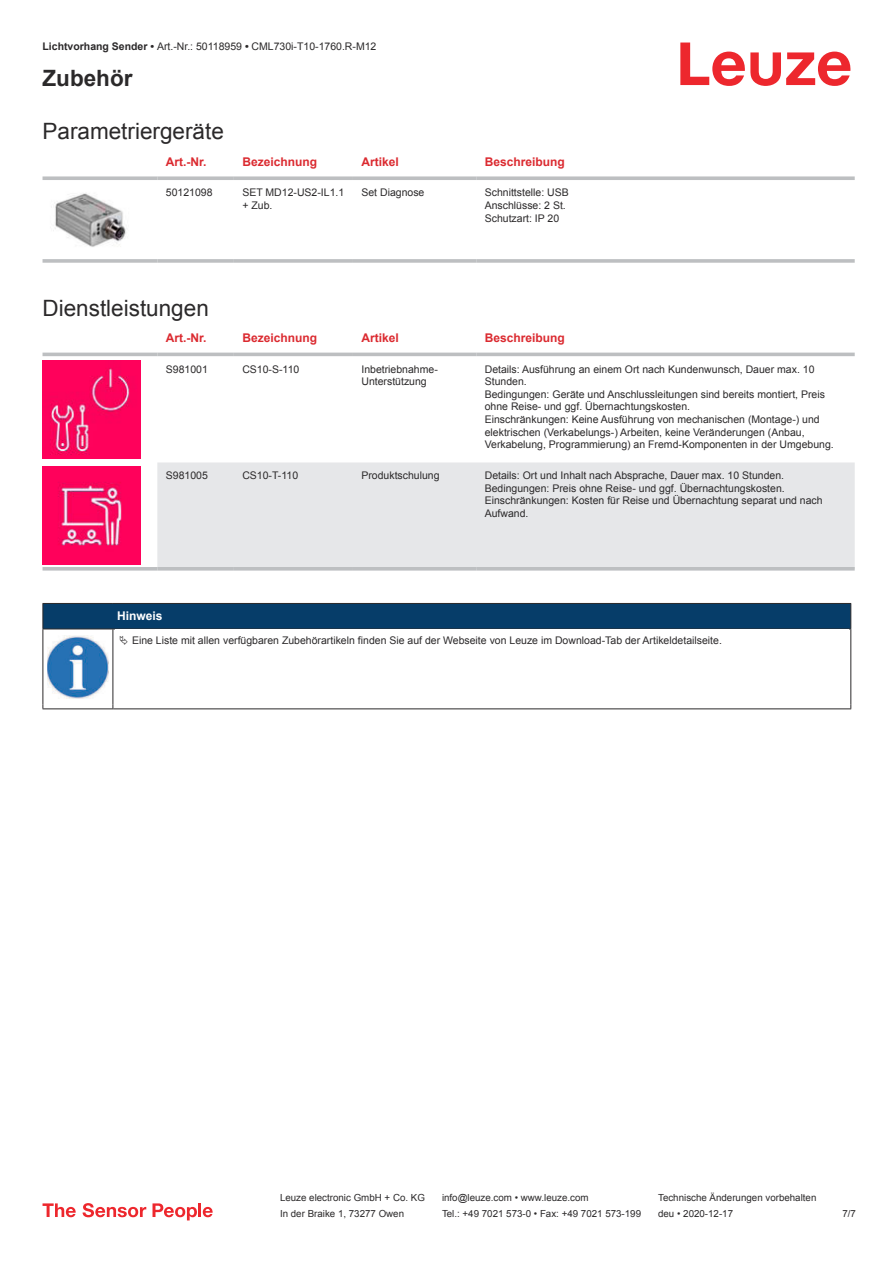
<style>
.page{position:relative;width:893px;height:1263px;background:#fff}
.page>*{position:absolute;margin:0;border:0;box-sizing:border-box;transform-origin:0 0}
.t1{font:22.5px "Arial";color:#2b292a}
.t2{font:700 22.5px "Arial";color:#2b292a}
.t3{font:700 12px "Arial";color:#db2a30}
.t4{font:700 12px "Arial";color:#fff}
.t5{font:10.5px/12.6px "Arial";color:#2b292a}
.t6{font:9.75px "Arial";color:#2b292a}
.s1{font-weight:700}
</style>
<div class="page">
<svg style="left:680px;top:43px;width:170px;height:43px"></svg>
<svg style="left:43px;top:176px;width:114px;height:4px"></svg>
<svg style="left:157px;top:176px;width:77px;height:4px"></svg>
<svg style="left:234px;top:176px;width:119px;height:4px"></svg>
<svg style="left:353px;top:176px;width:123px;height:4px"></svg>
<svg style="left:476px;top:176px;width:379px;height:4px;background:#c4c6c8"></svg>
<svg style="left:43px;top:259px;width:114px;height:4px"></svg>
<hr style="left:157px;top:259px;width:77px;height:4px;background:#c5c7c9">
<svg style="left:234px;top:259px;width:119px;height:4px"></svg>
<svg style="left:353px;top:259px;width:123px;height:4px"></svg>
<hr style="left:476px;top:259px;width:379px;height:4px;background:#c5c7c9">
<img style="left:53px;top:193px;width:73px;height:54px">
<svg style="left:43px;top:352px;width:812px;height:213px"></svg>
<div style="left:157px;top:462px;width:698px;height:105px;background:#e6e7e9"></div>
<hr style="left:43px;top:353px;width:114px;height:3px;background:#bdbfc1">
<hr style="left:157px;top:353px;width:77px;height:3px;background:#bdbfc1">
<hr style="left:234px;top:353px;width:119px;height:3px;background:#bdbfc1">
<hr style="left:353px;top:353px;width:123px;height:3px;background:#bdbfc1">
<hr style="left:476px;top:353px;width:379px;height:3px;background:#bdbfc1">
<svg style="left:43px;top:567px;width:114px;height:4px"></svg>
<svg style="left:157px;top:567px;width:77px;height:4px"></svg>
<svg style="left:234px;top:567px;width:119px;height:4px"></svg>
<svg style="left:353px;top:567px;width:123px;height:4px"></svg>
<svg style="left:476px;top:567px;width:379px;height:4px;background:#c3c5c7"></svg>
<img style="left:43px;top:360px;width:97px;height:98px">
<img style="left:43px;top:467px;width:97px;height:97px">
<hr style="left:43px;top:629px;width:70px;height:1px;background:#2b292a">
<svg style="left:43px;top:603px;width:808px;height:26px;background:#083c65"></svg>
<hr style="left:113px;top:629px;width:738px;height:1px;background:#2b292a">
<hr style="left:43px;top:629px;width:1px;height:75px;background:#2b292a">
<hr style="left:113px;top:629px;width:1px;height:75px;background:#2b292a">
<hr style="left:850px;top:629px;width:1px;height:75px;background:#2b292a">
<hr style="left:43px;top:708px;width:70px;height:1px;background:#2b292a">
<hr style="left:113px;top:708px;width:738px;height:1px;background:#2b292a">
<img style="left:47px;top:635px;width:61px;height:63px">
<svg style="left:43px;top:1203px;width:33px;height:14px"></svg>
<svg style="left:83px;top:1203px;width:63px;height:14px"></svg>
<svg style="left:153px;top:1203px;width:44px;height:17px"></svg>
<hr style="left:198px;top:1203px;width:3px;height:14px;background:#ed272d">
<svg style="left:203px;top:1207px;width:10px;height:10px"></svg>
<p class="t5" style="left:43px;top:41px;width:335px"><span class="s1">Lichtvorhang Sender •</span> Art.-Nr.: 50118959 <span class="s1">•</span> CML730i-T10-1760.R-M12</p>
<h1 class="t2" style="left:43px;top:70px;width:92px">Zubehör</h1>
<h1 class="t1" style="left:43px;top:123px;width:183px">Parametriergeräte</h1>
<p class="t3" style="left:166px;top:157px;width:42px">Art.-Nr.</p>
<p class="t3" style="left:242px;top:157px;width:76px">Bezeichnung</p>
<p class="t3" style="left:361px;top:157px;width:39px">Artikel</p>
<p class="t3" style="left:485px;top:157px;width:82px">Beschreibung</p>
<p class="t5" style="left:166px;top:187px;width:48px">50121098</p>
<p class="t5" style="left:242px;top:187px;width:103px">SET MD12-US2-IL1.1 + Zub.</p>
<p class="t5" style="left:361px;top:187px;width:65px">Set Diagnose</p>
<p class="t5" style="left:485px;top:187px;width:86px">Schnittstelle: USB<br>Anschlüsse: 2 St.<br>Schutzart: IP 20</p>
<h1 class="t1" style="left:43px;top:299px;width:168px">Dienstleistungen</h1>
<p class="t3" style="left:166px;top:333px;width:42px">Art.-Nr.</p>
<p class="t3" style="left:242px;top:333px;width:76px">Bezeichnung</p>
<p class="t3" style="left:361px;top:333px;width:39px">Artikel</p>
<p class="t3" style="left:485px;top:333px;width:82px">Beschreibung</p>
<p class="t5" style="left:166px;top:364px;width:44px">S981001</p>
<p class="t5" style="left:242px;top:364px;width:58px">CS10-S-110</p>
<p class="t5" style="left:361px;top:364px;width:78px">Inbetriebnahme-<br>Unterstützung</p>
<p class="t5" style="left:485px;top:364px;width:350px">Details: Ausführung an einem Ort nach Kundenwunsch, Dauer max. 10<br>Stunden.<br>Bedingungen: Geräte und Anschlussleitungen sind bereits montiert, Preis ohne Reise- und ggf. Übernachtungskosten.<br>Einschränkungen: Keine Ausführung von mechanischen (Montage-) und elektrischen (Verkabelungs-) Arbeiten, keine Veränderungen (Anbau, Verkabelung, Programmierung) an Fremd-Komponenten in der Umgebung.</p>
<p class="t5" style="left:166px;top:470px;width:44px">S981005</p>
<p class="t5" style="left:242px;top:470px;width:57px">CS10-T-110</p>
<p class="t5" style="left:361px;top:470px;width:80px">Produktschulung</p>
<p class="t5" style="left:485px;top:470px;width:339px">Details: Ort und Inhalt nach Absprache, Dauer max. 10 Stunden.<br>Bedingungen: Preis ohne Reise- und ggf. Übernachtungskosten.<br>Einschränkungen: Kosten für Reise und Übernachtung separat und nach Aufwand.</p>
<p class="t4" style="left:117px;top:612px;width:47px">Hinweis</p>
<p class="t5" style="left:132px;top:635px;width:591px">Eine Liste mit allen verfügbaren Zubehörartikeln finden Sie auf der Webseite von Leuze im Download-Tab der Artikeldetailseite.</p>
<p class="t6" style="left:280px;top:1194px;width:146px">Leuze electronic GmbH + Co. KG</p>
<p class="t6" style="left:442px;top:1194px;width:148px">info@leuze.com • www.leuze.com</p>
<p class="t6" style="left:658px;top:1194px;width:160px">Technische Änderungen vorbehalten</p>
<p class="t6" style="left:280px;top:1210px;width:126px">In der Braike 1, 73277 Owen</p>
<p class="t6" style="left:442px;top:1210px;width:201px">Tel.: +49 7021 573-0 • Fax: +49 7021 573-199</p>
<p class="t6" style="left:658px;top:1210px;width:76px">deu • 2020-12-17</p>
<p class="t6" style="left:842px;top:1210px;width:15px">7 /7</p>
</div>
